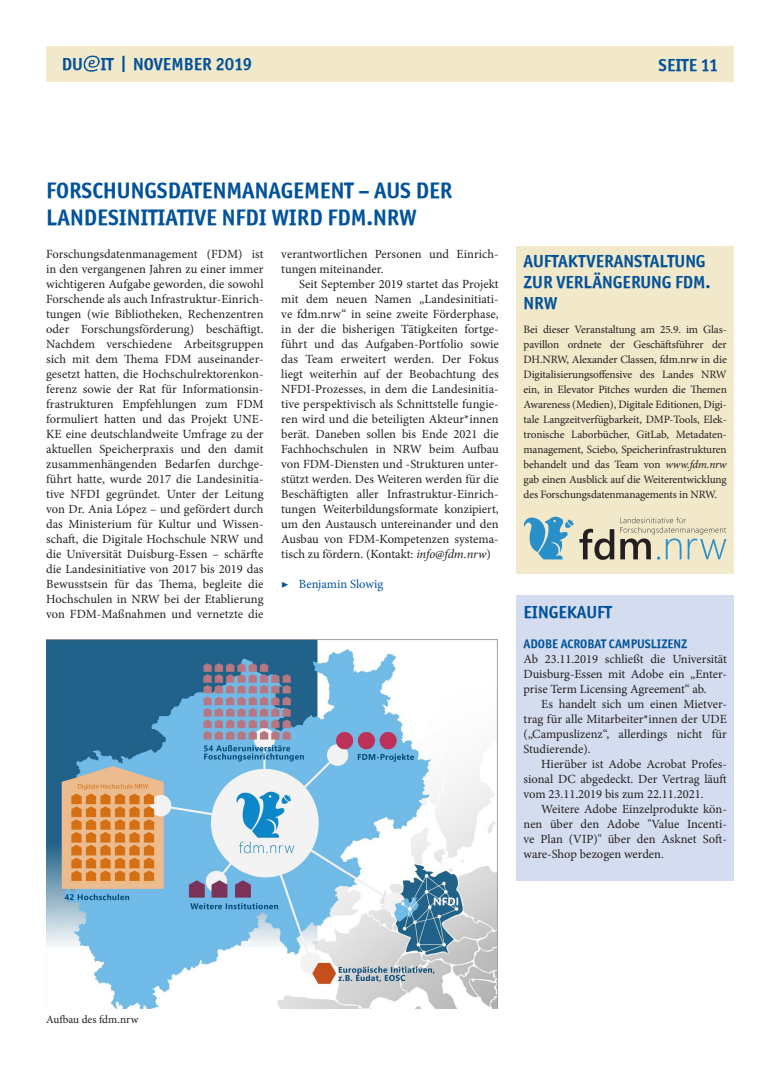
<style>
.page{position:relative;width:780px;height:1088px;background:#fff}
.page>*{position:absolute;margin:0;border:0;box-sizing:border-box;transform-origin:0 0}
.subTitel_2{font:22.5px "Officina Sans ITCTT Bold";color:#01529a}
.subTitel_14_pt{font:17.5px/21px "Officina Sans ITCTT Bold";color:#01529a}
.Titel{font:17.5px "Officina Sans ITCTT Bold";color:#01529a}
.fließtext{font:12.5px/15px "Minion Pro";color:#231f20;text-align:justify}
.fließtext_einzug{font:12.5px/15px "Minion Pro";color:#231f20;text-align:justify}
.Zwischentitel{font:12.5px "Officina Sans ITCTT Bold";color:#01529a}
.t1{font:12.5px "Minion Pro";color:#01529a}
.bildunterschrift{font:11.25px/15px "Minion Pro";letter-spacing:-.01em;color:#231f20;text-align:justify}
.s1{font-family:"Arial";font-size:22.5px}
.s2{font-style:italic}
</style>
<div class="page">
<div style="left:46px;top:46px;width:688px;height:35px;background:#f2e8ca"></div>
<div style="left:516px;top:595px;width:217px;height:286px;background:#d4ddef"></div>
<img style="left:46px;top:639px;width:451px;height:369px">
<div style="left:516px;top:246px;width:217px;height:328px;background:#f2e8ca"></div>
<svg style="left:579px;top:517px;width:147px;height:43px"></svg>
<svg style="left:524px;top:517px;width:49px;height:42px"></svg>
<img style="left:83px;top:56px;width:17px;height:16px">
<p class="Titel" style="left:62px;top:53px;width:192px">DU IT <span class="s1">I</span> NOVEMBER 2019</p>
<p class="subTitel_14_pt" style="left:658px;top:54px;width:61px">SEITE 11</p>
<p class="subTitel_2" style="left:46px;top:177px;width:408px">FORSCHUNGSDATENMANAGEMENT – AUS DER</p>
<p class="subTitel_2" style="left:46px;top:204px;width:372px">LANDESINITIATIVE NFDI WIRD FDM.NRW</p>
<p class="fließtext" style="left:281px;top:246px;width:219px">verantwortlichen Personen und Einrich&shy;tungen miteinander.</p>
<p class="fließtext_einzug" style="left:281px;top:276px;width:219px;text-indent:18px">Seit September 2019 startet das Projekt mit dem neuen Namen „Landesinitiati&shy;ve fdm.nrw“ in seine zweite Förderphase, in der die bisherigen Tätigkeiten fortge&shy;führt und das Aufgaben-Portfolio sowie das Team erweitert werden. Der Fokus liegt weiterhin auf der Beobachtung des NFDI-Prozesses, in dem die Landesinitia&shy;tive perspektivisch als Schnittstelle fungie&shy;ren wird und die beteiligten Akteur*innen berät. Daneben sollen bis Ende 2021 die Fachhochschulen in NRW beim Aufbau von FDM-Diensten und -Strukturen unter&shy;stützt werden. Des Weiteren werden für die Beschäftigten aller Infrastruktur-Einrich&shy;tungen Weiterbildungsformate konzipiert, um den Austausch untereinander und den Ausbau von FDM-Kompetenzen systema&shy;tisch zu fördern. (Kontakt: <span class="s2">info@fdm.nrw</span>)</p>
<p class="t1" style="left:281px;top:575px;width:103px">▶ Benjamin Slowig</p>
<p class="fließtext" style="left:46px;top:246px;width:219px">Forschungsdatenmanagement (FDM) ist in den vergangenen Jahren zu einer immer wichtigeren Aufgabe geworden, die sowohl Forschende als auch Infrastruktur-Einrich&shy;tungen (wie Bibliotheken, Rechenzentren oder Forschungsförderung) beschäftigt.<br>Nachdem verschiedene Arbeitsgruppen sich mit dem Thema FDM auseinander&shy;gesetzt hatten, die Hochschulrektorenkon&shy;ferenz sowie der Rat für Informationsin&shy;frastrukturen Empfehlungen zum FDM formuliert hatten und das Projekt UNE-KE eine deutschlandweite Umfrage zu der aktuellen Speicherpraxis und den damit zusammenhängenden Bedarfen durchge&shy;führt hatte, wurde 2017 die Landesinitia&shy;tive NFDI gegründet. Unter der Leitung von Dr. Ania López – und gefördert durch das Ministerium für Kultur und Wissen&shy;schaft, die Digitale Hochschule NRW und die Universität Duisburg-Essen – schärfte die Landesinitiative von 2017 bis 2019 das Bewusstsein für das Thema, begleite die Hochschulen in NRW bei der Etablierung von FDM-Maßnahmen und vernetzte die</p>
<p class="subTitel_14_pt" style="left:523px;top:250px;width:189px">AUFTAKTVERANSTALTUNG<br>ZUR VERLÄNGERUNG FDM.<br>NRW</p>
<p class="bildunterschrift" style="left:523px;top:322px;width:205px">Bei dieser Veranstaltung am 25.9. im Glas&shy;pavillon ordnete der Geschäftsführer der DH.NRW, Alexander Classen, fdm.nrw in die Digitalisierungsoffensive des Landes NRW ein, in Elevator Pitches wurden die Themen Awareness (Medien), Digitale Editionen, Digi&shy;tale Langzeitverfügbarkeit, DMP-Tools, Elek&shy;tronische Laborbücher, GitLab, Metadaten&shy;management, Sciebo, Speicherinfrastrukturen behandelt und das Team von <span class="s2">www.fdm.nrw </span>gab einen Ausblick auf die Weiterentwicklung des Forschungsdatenmanagements in NRW.</p>
<p class="subTitel_14_pt" style="left:523px;top:601px;width:90px">EINGEKAUFT</p>
<p class="Zwischentitel" style="left:523px;top:636px;width:165px">ADOBE ACROBAT CAMPUSLIZENZ</p>
<p class="fließtext" style="left:523px;top:651px;width:205px">Ab 23.11.2019 schließt die Universität Duisburg-Essen mit Adobe ein „Enter&shy;prise Term Licensing Agreement“ ab.</p>
<p class="fließtext_einzug" style="left:523px;top:696px;width:205px;text-indent:18px">Es handelt sich um einen Mietver&shy;trag für alle Mitarbeiter*innen der UDE („Campuslizenz“, allerdings nicht für Studierende).</p>
<p class="fließtext_einzug" style="left:523px;top:756px;width:205px;text-indent:18px">Hierüber ist Adobe Acrobat Profes&shy;sional DC abgedeckt. Der Vertrag läuft vom 23.11.2019 bis zum 22.11.2021.</p>
<p class="fließtext_einzug" style="left:523px;top:801px;width:205px;text-indent:18px">Weitere Adobe Einzelprodukte kön&shy;nen über den Adobe "Value Incenti&shy;ve Plan (VIP)" über den Asknet Soft&shy;ware-Shop bezogen werden.</p>
<p class="bildunterschrift" style="left:46px;top:1012px;width:94px">Aufbau des fdm.nrw</p>
</div>
